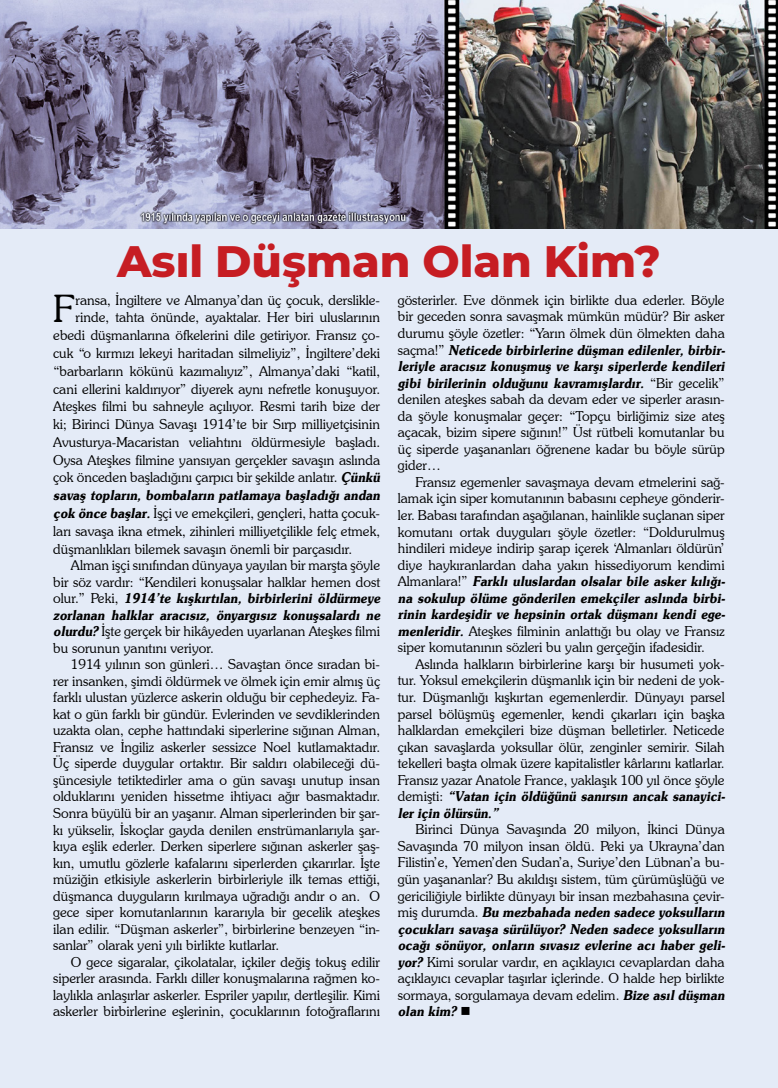
<style>
.page{position:relative;width:778px;height:1088px;background:#fff}
.page>*{position:absolute;margin:0;border:0;box-sizing:border-box;transform-origin:0 0}
.Baslik1_copy{font:800 44px "Montserrat";color:#c61d23}
.anametin_ilk{font:300 38px "Souvenir IT Cby BT";color:#000}
.anametin{font:300 13.75px/16.5px "Souvenir IT Cby BT";color:#000}
.anametin_ilk-2{font:300 13.75px "Souvenir IT Cby BT";color:#000}
.anametin_ilk-3{font:italic 600 13.75px "Souvenir IT Cby BT";color:#000;scale:.9 1}
.s1{font-weight:600;font-style:italic}
</style>
<div class="page">
<div style="left:0;top:215px;width:778px;height:873px;background:#e4ebf7"></div>
<img style="left:0;top:0;width:778px;height:229px">
<p class="Baslik1_copy" style="left:117px;top:232px;width:545px">Asıl Düşman Olan Kim?</p>
<p class="anametin_ilk" style="left:53px;top:286px;width:23px">F</p>
<p class="anametin_ilk-2" style="left:76px;top:292px;width:306px">ransa, İngiltere ve Almanya’dan üç çocuk, derslikle-</p>
<p class="anametin_ilk-2" style="left:76px;top:309px;width:306px">rinde, tahta önünde, ayaktalar. Her biri uluslarının</p>
<p class="anametin_ilk-2" style="left:53px;top:327px;width:328px">ebedi düşmanlarına öfkelerini dile getiriyor. Fransız ço-</p>
<p class="anametin_ilk-2" style="left:53px;top:345px;width:328px">cuk “o kırmızı lekeyi haritadan silmeliyiz”, İngiltere’deki</p>
<p class="anametin_ilk-2" style="left:53px;top:362px;width:328px">“barbarların kökünü kazımalıyız”, Almanya’daki “katil,</p>
<p class="anametin_ilk-2" style="left:53px;top:380px;width:328px">cani ellerini kaldırıyor” diyerek aynı nefretle konuşuyor.</p>
<p class="anametin_ilk-2" style="left:53px;top:398px;width:328px">Ateşkes filmi bu sahneyle açılıyor. Resmi tarih bize der</p>
<p class="anametin_ilk-2" style="left:53px;top:416px;width:328px">ki; Birinci Dünya Savaşı 1914’te bir Sırp milliyetçisinin</p>
<p class="anametin_ilk-2" style="left:53px;top:434px;width:328px">Avusturya-Macaristan veliahtını öldürmesiyle başladı.</p>
<p class="anametin_ilk-2" style="left:53px;top:451px;width:328px">Oysa Ateşkes filmine yansıyan gerçekler savaşın aslında</p>
<p class="anametin_ilk-2" style="left:53px;top:469px;width:331px">çok önceden başladığını çarpıcı bir şekilde anlatır. <span class="s1">Çünkü</span></p>
<p class="anametin_ilk-3" style="left:53px;top:487px;width:368px">savaş topların, bombaların patlamaya başladığı andan</p>
<p class="anametin_ilk-2" style="left:53px;top:505px;width:328px"><span class="s1">çok önce başlar.</span>İşçi ve emekçileri, gençleri, hatta çocuk-</p>
<p class="anametin_ilk-2" style="left:53px;top:522px;width:328px">ları savaşa ikna etmek, zihinleri milliyetçilikle felç etmek,</p>
<p class="anametin_ilk-2" style="left:53px;top:540px;width:300px">düşmanlıkları bilemek savaşın önemli bir parçasıdır.</p>
<p class="anametin" style="left:53px;top:557px;width:331px;text-indent:18px">Alman işçi sınıfından dünyaya yayılan bir marşta şöyle bir söz vardır: “Kendileri konuşsalar halklar hemen dost o l u r . ” Pe k i , <span class="s1">1914’te kışkırtılan, birbirlerini öldürmeye zorlanan halklar aracısız, önyargısız konuşsalardı ne olurdu?</span> İşte gerçek bir hikâyeden uyarlanan Ateşkes filmi bu sorunun yanıtını veriyor.</p>
<p class="anametin" style="left:53px;top:656px;width:328px;text-align:justify;text-indent:18px">1914 yılının son günleri… Savaştan önce sıradan bi&shy;rer insanken, şimdi öldürmek ve ölmek için emir almış üç farklı ulustan yüzlerce askerin olduğu bir cephedeyiz. Fa&shy;kat o gün farklı bir gündür. Evlerinden ve sevdiklerinden uzakta olan, cephe hattındaki siperlerine sığınan Alman, Fransız ve İngiliz askerler sessizce Noel kutlamaktadır.<br>Üç siperde duygular ortaktır. Bir saldırı olabileceği dü&shy;şüncesiyle tetiktedirler ama o gün savaşı unutup insan olduklarını yeniden hissetme ihtiyacı ağır basmaktadır.<br>Sonra büyülü bir an yaşanır. Alman siperlerinden bir şar&shy;kı yükselir, İskoçlar gayda denilen enstrümanlarıyla şar&shy;kıya eşlik ederler. Derken siperlere sığınan askerler şaş&shy;kın, umutlu gözlerle kafalarını siperlerden çıkarırlar. İşte müziğin etkisiyle askerlerin birbirleriyle ilk temas ettiği, düşmanca duyguların kırılmaya uğradığı andır o an. O gece siper komutanlarının kararıyla bir gecelik ateşkes ilan edilir. “Düşman askerler”, birbirlerine benzeyen “in&shy;sanlar” olarak yeni yılı birlikte kutlarlar.</p>
<p class="anametin" style="left:53px;top:953px;width:328px;text-align:justify;text-indent:18px">O gece sigaralar, çikolatalar, içkiler değiş tokuş edilir siperler arasında. Farklı diller konuşmalarına rağmen ko&shy;laylıkla anlaşırlar askerler. Espriler yapılır, dertleşilir. Kimi askerler birbirlerine eşlerinin, çocuklarının fotoğraflarını</p>
<p class="anametin" style="left:398px;top:292px;width:332px">gösterirler. Eve dönmek için birlikte dua ederler. Böyle bir geceden sonra savaşmak mümkün müdür? Bir asker durumu şöyle özetler: “Yarın ölmek dün ölmekten daha s a ç m a ! ” <span class="s1">Neticede birbirlerine düşman edilenler, birbir&shy;leriyle aracısız konuşmuş ve karşı siperlerde kendileri gibi birilerinin olduğunu kavramışlardır.</span> “ B i r g e c e l i k ” denilen ateşkes sabah da devam eder ve siperler arasın&shy;da şöyle konuşmalar geçer: “Topçu birliğimiz size ateş açacak, bizim sipere sığının!” Üst rütbeli komutanlar bu üç siperde yaşananları öğrenene kadar bu böyle sürüp gider…</p>
<p class="anametin" style="left:398px;top:474px;width:332px;text-indent:18px">Fransız egemenler savaşmaya devam etmelerini sağ&shy;lamak için siper komutanının babasını cepheye gönderir&shy;ler. Babası tarafından aşağılanan, hainlikle suçlanan siper komutanı ortak duyguları şöyle özetler: “Doldurulmuş hindileri mideye indirip şarap içerek ‘Almanları öldürün’ diye haykıranlardan daha yakın hissediyorum kendimi A l m a n l a r a ! ” <span class="s1">Farklı uluslardan olsalar bile asker kılığı&shy;na sokulup ölüme gönderilen emekçiler aslında birbi&shy;rinin kardeşidir ve hepsinin ortak düşmanı kendi ege&shy;menleridir.</span> Ateşkes filminin anlattığı bu olay ve Fransız siper komutanının sözleri bu yalın gerçeğin ifadesidir.</p>
<p class="anametin" style="left:398px;top:656px;width:332px;text-indent:18px">Aslında halkların birbirlerine karşı bir husumeti yok&shy;tur. Yoksul emekçilerin düşmanlık için bir nedeni de yok&shy;tur. Düşmanlığı kışkırtan egemenlerdir. Dünyayı parsel parsel bölüşmüş egemenler, kendi çıkarları için başka halklardan emekçileri bize düşman belletirler. Neticede çıkan savaşlarda yoksullar ölür, zenginler semirir. Silah tekelleri başta olmak üzere kapitalistler kârlarını katlarlar.<br>Fransız yazar Anatole France, yaklaşık 100 yıl önce şöyle d e m i ş t i : <span class="s1">“Vatan için öldüğünü sanırsın ancak sanayici&shy;ler için ölürsün.”</span></p>
<p class="anametin" style="left:398px;top:821px;width:332px;text-indent:18px">Birinci Dünya Savaşında 20 milyon, İkinci Dünya Savaşında 70 milyon insan öldü. Peki ya Ukrayna’dan Filistin’e, Yemen’den Sudan’a, Suriye’den Lübnan’a bu&shy;gün yaşananlar? Bu akıldışı sistem, tüm çürümüşlüğü ve gericiliğiyle birlikte dünyayı bir insan mezbahasına çevir&shy;m i ş d u r u m d a . <span class="s1">Bu mezbahada neden sadece yoksulların çocukları savaşa sürülüyor? Neden sadece yoksulların ocağı sönüyor, onların sıvasız evlerine acı haber geli&shy;yor?</span> Kimi sorular vardır, en açıklayıcı cevaplardan daha açıklayıcı cevaplar taşırlar içlerinde. O halde hep birlikte sormaya, sorgulamaya devam edelim. <span class="s1">Bize asıl düşman olan kim?</span> ■</p>
</div>
